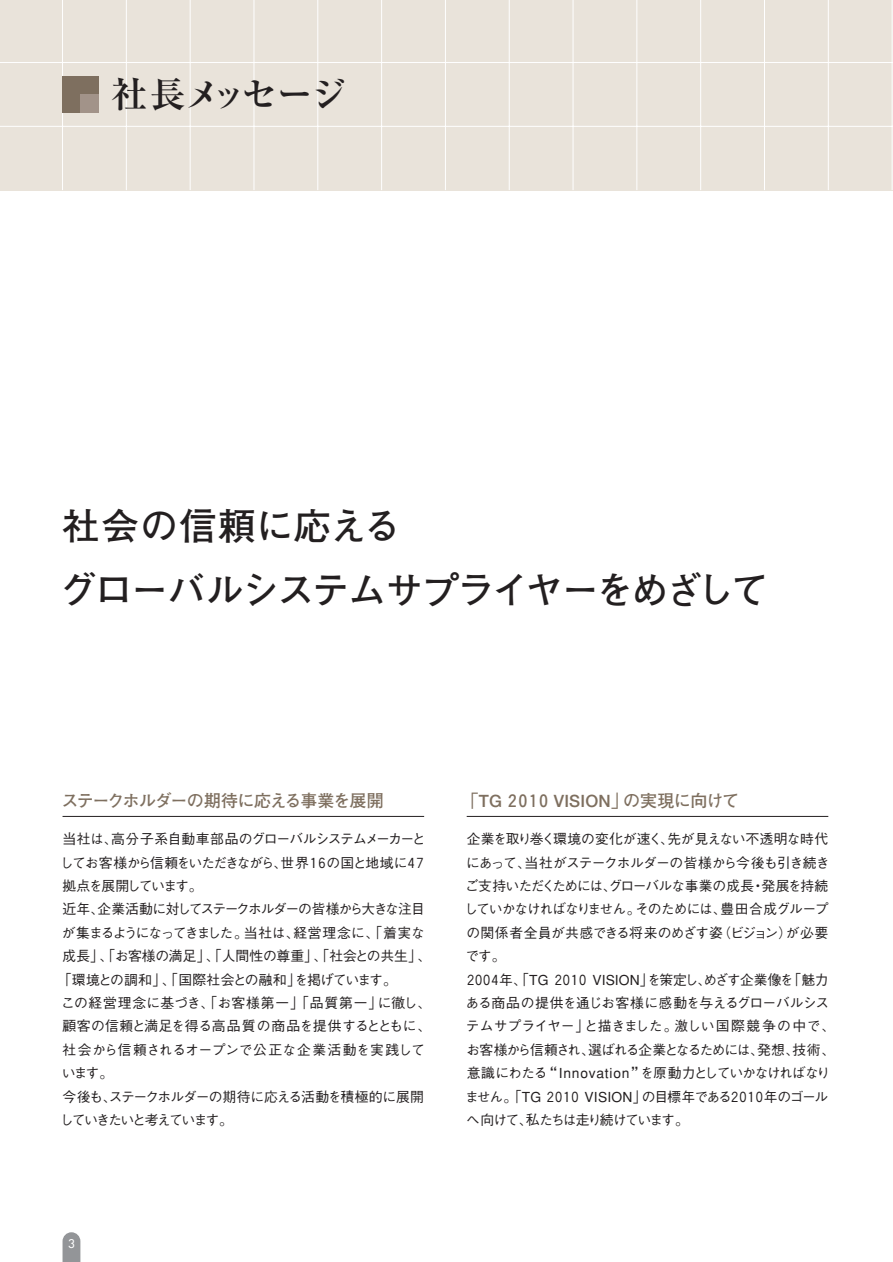
<style>
.page{position:relative;width:893px;height:1262px;background:#fff}
.page>*{position:absolute;margin:0;border:0;box-sizing:border-box;transform-origin:0 0}
.t1{font:700 37.2px/63.8px "Futo Go B101";letter-spacing:-.03em;color:#231f20}
.t2{font:700 36.15px "Ryumin";letter-spacing:-.055em;color:#231f20}
.t3{font:700 16.95px "Futo Go B101";letter-spacing:.01em;color:#7e6f5f}
.t4{font:700 16.95px "Futo Go B101";letter-spacing:-.06em;color:#7e6f5f}
.t5{font:500 13.8px/23.4px "Gothic BBB";letter-spacing:-.06em;color:#231f20}
.t6{font:500 13.8px "Gothic BBB";letter-spacing:-.015em;color:#231f20}
.t7{font:500 13.8px "Gothic BBB";letter-spacing:-.01em;color:#231f20}
.t8{font:500 13.8px "Gothic BBB";letter-spacing:-.1em;color:#231f20}
.t9{font:500 13.8px "Gothic BBB";letter-spacing:-.095em;color:#231f20}
.t10{font:500 13.8px "Gothic BBB";letter-spacing:.045em;color:#231f20}
.t11{font:500 13.8px "Gothic BBB";letter-spacing:-.13em;color:#231f20}
.t12{font:500 13.8px "Gothic BBB";letter-spacing:-.12em;color:#231f20}
.t13{font:11.7px "Futura";color:#fff}
</style>
<div class="page">
<div style="left:0;top:0;width:892px;height:190px;background:#e9e3da"></div>
<hr style="left:0;top:62px;width:892px;height:1px;background:#fff">
<hr style="left:0;top:126px;width:892px;height:1px;background:#fff">
<hr style="left:62px;top:0;width:1px;height:190px;background:#fff">
<hr style="left:126px;top:0;width:1px;height:190px;background:#fff">
<hr style="left:190px;top:0;width:1px;height:190px;background:#fff">
<hr style="left:253px;top:0;width:1px;height:190px;background:#fff">
<hr style="left:317px;top:0;width:1px;height:190px;background:#fff">
<hr style="left:381px;top:0;width:1px;height:190px;background:#fff">
<hr style="left:445px;top:0;width:1px;height:190px;background:#fff">
<hr style="left:509px;top:0;width:1px;height:190px;background:#fff">
<hr style="left:572px;top:0;width:1px;height:190px;background:#fff">
<hr style="left:636px;top:0;width:1px;height:190px;background:#fff">
<hr style="left:700px;top:0;width:1px;height:190px;background:#fff">
<hr style="left:764px;top:0;width:1px;height:190px;background:#fff">
<hr style="left:827px;top:0;width:1px;height:190px;background:#fff">
<hr style="left:891px;top:0;width:1px;height:190px;background:#fff">
<svg style="left:63px;top:1232px;width:17px;height:30px"></svg>
<hr style="left:63px;top:816px;width:361px;height:1px;background:#231f20">
<hr style="left:466px;top:816px;width:362px;height:1px;background:#231f20">
<div style="left:63px;top:76px;width:36px;height:36px;background:#7e6f5f"></div>
<div style="left:81px;top:94px;width:18px;height:18px;background:#a29389"></div>
<h2 class="t2" style="left:111px;top:73px;width:236px">社長メッセージ</h2>
<h1 class="t1" style="left:60px;top:495px;width:710px">社会の信頼に応える<br>グローバルシステムサプライヤーをめざして</h1>
<p class="t4" style="left:61px;top:790px;width:324px">ステークホルダーの期待に応える事業を展開</p>
<p class="t5" style="left:63px;top:827px;width:365px">当社は、高分子系自動車部品のグローバルシステムメーカーと</p>
<p class="t8" style="left:60px;top:854px;width:368px">してお客様から信頼をいただきながら、世界１６の国と地域に４７</p>
<p class="t12" style="left:63px;top:878px;width:141px">拠点を展開しています。</p>
<p class="t9" style="left:63px;top:901px;width:364px">近年、企業活動に対してステークホルダーの皆様から大きな注目</p>
<p class="t5" style="left:62px;top:921px;width:364px">が集まるようになってきました。当社は、経営理念に、「着実な</p>
<p class="t7" style="left:63px;top:948px;width:369px">成長」、「お客様の満足」、「人間性の尊重」、「社会との共生」、</p>
<p class="t5" style="left:58px;top:968px;width:340px">「環境との調和」、「国際社会との融和」を掲げています。</p>
<p class="t10" style="left:61px;top:995px;width:371px">この経営理念に基づき、「お客様第一」「品質第一」に徹し、</p>
<p class="t6" style="left:63px;top:1018px;width:369px">顧客の信頼と満足を得る高品質の商品を提供するとともに、</p>
<p class="t6" style="left:63px;top:1041px;width:364px">社会から信頼されるオープンで公正な企業活動を実践して</p>
<p class="t5" style="left:62px;top:1061px;width:53px">います。</p>
<p class="t5" style="left:63px;top:1085px;width:363px">今後も、ステークホルダーの期待に応える活動を積極的に展開</p>
<p class="t11" style="left:60px;top:1111px;width:174px">していきたいと考えています。</p>
<p class="t3" style="left:462px;top:790px;width:279px">「TG ２０１０ VISION」の実現に向けて</p>
<p class="t5" style="left:464px;top:827px;width:372px">企業を取り巻く環境の変化が速く、先が見えない不透明な時代にあって、当社がステークホルダーの皆様から今後も引き続きご支持いただくためには、グローバルな事業の成長・発展を持続していかなければなりません。そのためには、豊田合成グループの関係者全員が共感できる将来のめざす姿（ビジョン）が必要です。<br>２００４年、「TG ２０１０ VISION」を策定し、めざす企業像を「魅力ある商品の提供を通じお客様に感動を与えるグローバルシステムサプライヤー」と描きました。激しい国際競争の中で、お客様から信頼され、選ばれる企業となるためには、発想、技術、意識にわたる“ Innovation ”を原動力としていかなければなりません。「TG ２０１０ VISION」の目標年である２０１０年のゴールへ向けて、私たちは走り続けています。</p>
<p class="t13" style="left:68px;top:1235px;width:8px">3</p>
</div>
